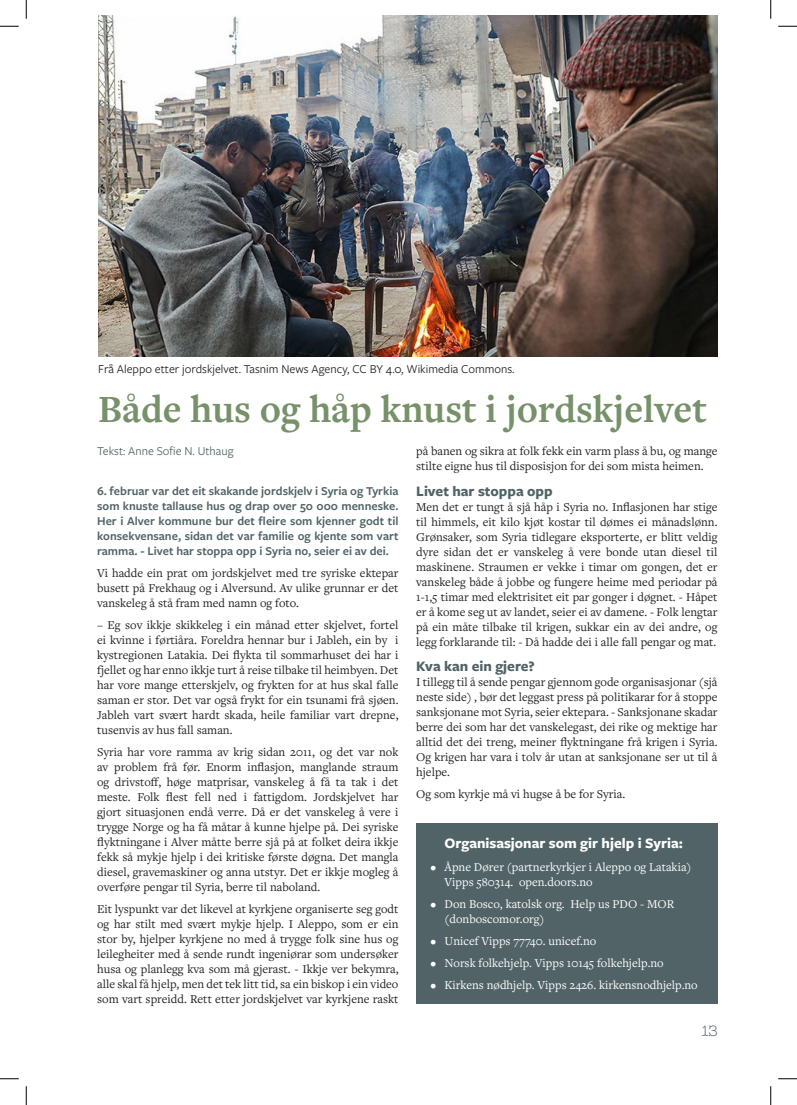
<style>
.page{position:relative;width:797px;height:1105px;background:#fff}
.page>*{position:absolute;margin:0;border:0;box-sizing:border-box;transform-origin:0 0}
.Artikkel_tittel{font:700 40px "Freight Text Pro";color:#77916a}
.Undertittel{font:700 15px "Freight Sans Pro";color:#516366}
.Undertittel-2{font:700 15px "Freight Sans Pro";color:#fff}
.Brødtekst{font:12.5px/15px "Freight Text Pro";color:#231f20;text-align:justify}
.Ingress{font:600 12.5px/15px "Freight Sans Pro";color:#516366;text-align:justify}
.t1{font:12.5px/15px "Freight Text Pro";color:#fff}
.Bildetekst{font:12.5px "Freight Sans Pro";color:#231f20}
.Byline{font:12.5px "Freight Sans Pro";color:#516366}
.t2{font:12.5px "Maritime Champion";color:#516366}
</style>
<div class="page">
<img style="left:98px;top:16px;width:619px;height:341px">
<div style="left:416px;top:823px;width:301px;height:181px;background:#516366"></div>
<svg style="left:0;top:25px;width:19px;height:2px"></svg>
<svg style="left:778px;top:25px;width:19px;height:2px"></svg>
<svg style="left:0;top:1078px;width:19px;height:1px"></svg>
<svg style="left:778px;top:1078px;width:19px;height:1px"></svg>
<svg style="left:25px;top:0;width:2px;height:19px"></svg>
<svg style="left:25px;top:1086px;width:2px;height:19px"></svg>
<svg style="left:770px;top:0;width:1px;height:19px"></svg>
<svg style="left:770px;top:1086px;width:1px;height:19px"></svg>
<p class="Bildetekst" style="left:98px;top:361px;width:418px">Frå Aleppo etter jordskjelvet. Tasnim News Agency, CC BY 4.0, Wikimedia Commons.</p>
<p class="Artikkel_tittel" style="left:98px;top:382px;width:610px">Både hus og håp knust i jordskjelvet</p>
<p class="Byline" style="left:97px;top:442px;width:138px">Tekst: Anne Sofie N. Uthaug</p>
<p class="Ingress" style="left:97px;top:482px;width:303px">6. februar var det eit skakande jordskjelv i Syria og Tyrkia som knuste tallause hus og drap over 50 000 menneske.<br>Her i Alver kommune bur det fleire som kjenner godt til konsekvensane, sidan det var familie og kjente som vart ramma. - Livet har stoppa opp i Syria no, seier ei av dei.</p>
<p class="Brødtekst" style="left:97px;top:565px;width:303px">Vi hadde ein prat om jordskjelvet med tre syriske ektepar busett på Frekhaug og i Alversund. Av ulike grunnar er det vanskeleg å stå fram med namn og foto.</p>
<p class="Brødtekst" style="left:97px;top:617px;width:303px">– Eg sov ikkje skikkeleg i ein månad etter skjelvet, fortel ei kvinne i førtiåra. Foreldra hennar bur i Jableh, ein by i kystregionen Latakia. Dei flykta til sommarhuset dei har i fjellet og har enno ikkje turt å reise tilbake til heimbyen. Det har vore mange etterskjelv, og frykten for at hus skal falle saman er stor. Det var også frykt for ein tsunami frå sjøen.<br>Jableh vart svært hardt skada, heile familiar vart drepne, tusenvis av hus fall saman.</p>
<p class="Brødtekst" style="left:97px;top:744px;width:303px">Syria har vore ramma av krig sidan 2011, og det var nok av problem frå før. Enorm inflasjon, manglande straum og drivstoff, høge matprisar, vanskeleg å få ta tak i det meste. Folk flest fell ned i fattigdom. Jordskjelvet har gjort situasjonen endå verre. Då er det vanskeleg å vere i trygge Norge og ha få måtar å kunne hjelpe på. Dei syriske flyktningane i Alver måtte berre sjå på at folket deira ikkje fekk så mykje hjelp i dei kritiske første døgna. Det mangla diesel, gravemaskiner og anna utstyr. Det er ikkje mogleg å overføre pengar til Syria, berre til naboland.</p>
<p class="Brødtekst" style="left:97px;top:901px;width:303px">Eit lyspunkt var det likevel at kyrkjene organiserte seg godt og har stilt med svært mykje hjelp. I Aleppo, som er ein stor by, hjelper kyrkjene no med å trygge folk sine hus og leilegheiter med å sende rundt ingeniørar som undersøker husa og planlegg kva som må gjerast. - Ikkje ver bekymra, alle skal få hjelp, men det tek litt tid, sa ein biskop i ein video som vart spreidd. Rett etter jordskjelvet var kyrkjene raskt</p>
<p class="Brødtekst" style="left:416px;top:443px;width:303px">på banen og sikra at folk fekk ein varm plass å bu, og mange stilte eigne hus til disposisjon for dei som mista heimen.</p>
<p class="Undertittel" style="left:416px;top:480px;width:138px">Livet har stoppa opp</p>
<p class="Brødtekst" style="left:416px;top:499px;width:303px">Men det er tungt å sjå håp i Syria no. Inflasjonen har stige til himmels, eit kilo kjøt kostar til dømes ei månadslønn.<br>Grønsaker, som Syria tidlegare eksporterte, er blitt veldig dyre sidan det er vanskeleg å vere bonde utan diesel til maskinene. Straumen er vekke i timar om gongen, det er vanskeleg både å jobbe og fungere heime med periodar på 1-1,5 timar med elektrisitet eit par gonger i døgnet. - Håpet er å kome seg ut av landet, seier ei av damene. - Folk lengtar på ein måte tilbake til krigen, sukkar ein av dei andre, og legg forklarande til: - Då hadde dei i alle fall pengar og mat.</p>
<p class="Undertittel" style="left:416px;top:656px;width:120px">Kva kan ein gjere?</p>
<p class="Brødtekst" style="left:416px;top:674px;width:303px">I tillegg til å sende pengar gjennom gode organisasjonar (sjå neste side) , bør det leggast press på politikarar for å stoppe sanksjonane mot Syria, seier ektepara. - Sanksjonane skadar berre dei som har det vanskelegast, dei rike og mektige har alltid det dei treng, meiner flyktningane frå krigen i Syria.<br>Og krigen har vara i tolv år utan at sanksjonane ser ut til å hjelpe.</p>
<p class="Brødtekst" style="left:416px;top:786px;width:210px">Og som kyrkje må vi hugse å be for Syria.</p>
<p class="Undertittel-2" style="left:444px;top:833px;width:240px">Organisasjonar som gir hjelp i Syria:</p>
<p class="t1" style="left:444px;top:858px;width:248px;text-indent:-14px">• Åpne Dører (partnerkyrkjer i Aleppo og Latakia)<br>Vipps 580314. open.doors.no</p>
<p class="t1" style="left:444px;top:896px;width:231px;text-indent:-14px">• Don Bosco, katolsk org. Help us PDO - MOR (donboscomor.org)</p>
<p class="t1" style="left:430px;top:933px;width:167px">• Unicef Vipps 77740. unicef.no</p>
<p class="t1" style="left:430px;top:955px;width:235px">• Norsk folkehjelp. Vipps 10145 folkehjelp.no</p>
<p class="t1" style="left:430px;top:977px;width:269px">• Kirkens nødhjelp. Vipps 2426. kirkensnodhjelp.no</p>
<p class="t2" style="left:701px;top:1021px;width:17px">13</p>
</div>
